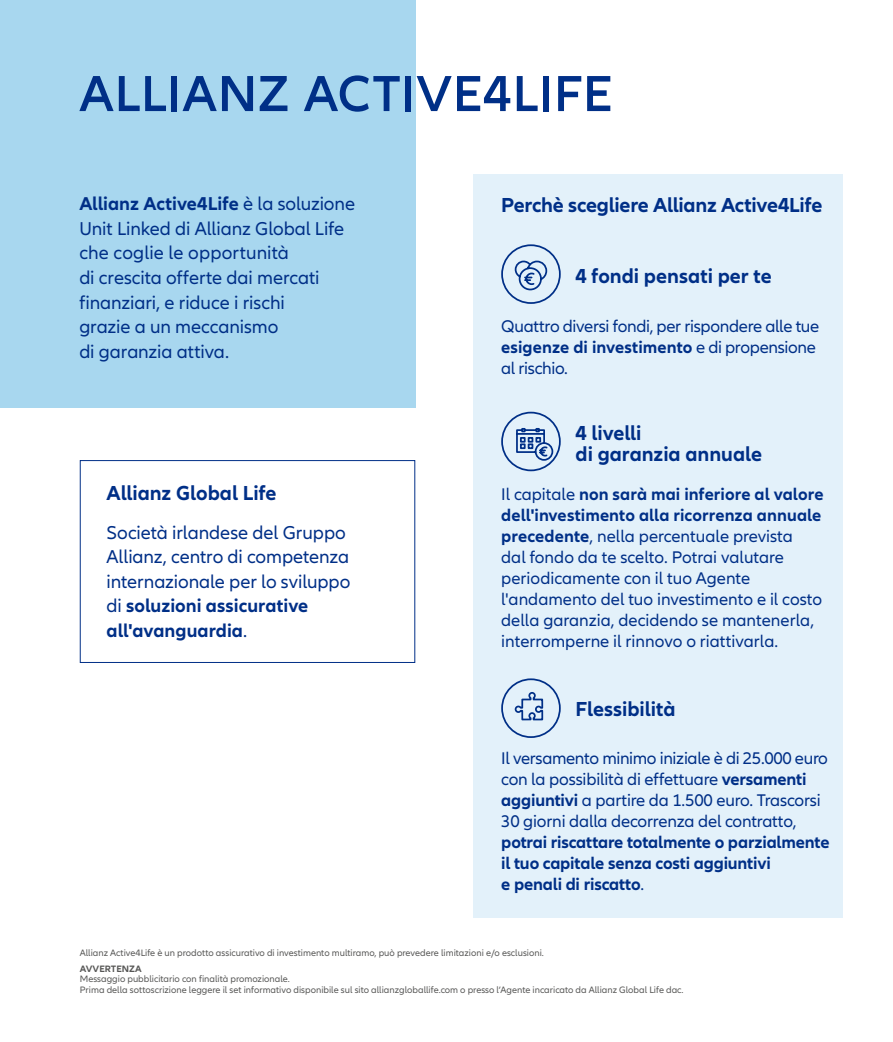
<style>
.page{position:relative;width:893px;height:1042px;background:#fff}
.page>*{position:absolute;margin:0;border:0;box-sizing:border-box;transform-origin:0 0}
.t1{font:600 52.5px "Allianz Neo";letter-spacing:.015em;color:#002f87}
.t2{font:700 21px/21px "Allianz Neo";letter-spacing:-.005em;color:#002f87}
.t3{font:19.25px/24.5px "Allianz Neo";letter-spacing:-.005em;color:#002f87}
.t4{font:17.5px/21px "Allianz Neo";letter-spacing:-.005em;color:#002f87}
.t5{font:700 17.5px/21px "Allianz Neo";letter-spacing:-.01em;color:#002f87}
.t6{font:9.62px/10.5px "Allianz Neo";color:#575756}
.t7{font:700 9.62px "Allianz Neo";color:#575756}
.s1{font-weight:700}
.s2{font-weight:400}
</style>
<div class="page">
<div style="left:474px;top:175px;width:369px;height:743px;background:#e3f1fa"></div>
<div style="left:0;top:0;width:415px;height:407px;background:#a8d7ef"></div>
<div style="left:80px;top:460px;width:335px;height:203px;border:1px solid #002f87"></div>
<div style="left:501px;top:678px;width:60px;height:60px;border:2px solid #002f87;border-radius:50%"></div>
<svg style="left:514px;top:692px;width:30px;height:29px"></svg>
<div style="left:501px;top:412px;width:60px;height:59px;border:2px solid #002f87;border-radius:50%"></div>
<svg style="left:516px;top:428px;width:38px;height:33px"></svg>
<div style="left:501px;top:244px;width:60px;height:60px;border:2px solid #002f87;border-radius:50%"></div>
<svg style="left:514px;top:260px;width:34px;height:31px"></svg>
<h1 class="t1" style="left:79px;top:63px;width:534px">ALLIANZ ACTIVE4LIFE</h1>
<p class="t3" style="left:79px;top:192px;width:277px"><span class="s1">Allianz Active4Life</span> è la soluzione<br>Unit Linked di Allianz Global Life che coglie le opportunità<br>di crescita offerte dai mercati finanziari, e riduce i rischi<br>grazie a un meccanismo<br>di garanzia attiva.</p>
<p class="t2" style="left:107px;top:482px;width:171px">Allianz Global Life</p>
<p class="t3" style="left:107px;top:521px;width:245px">Società irlandese del Gruppo<br>Allianz, centro di competenza internazionale per lo sviluppo di <span class="s1">soluzioni assicurative all'avanguardia</span>.</p>
<p class="t2" style="left:501px;top:195px;width:323px">Perchè scegliere Allianz Active4Life</p>
<p class="t2" style="left:576px;top:266px;width:198px">4 fondi pensati per te</p>
<p class="t4" style="left:501px;top:316px;width:320px">Quattro diversi fondi, per rispondere alle tue <span class="s1">esigenze di investimento</span> e di propensione al rischio.</p>
<p class="t2" style="left:576px;top:423px;width:188px">4 livelli<br>di garanzia annuale</p>
<p class="t4" style="left:501px;top:484px;width:324px">Il capitale <span class="s1">non sarà mai inferiore al valore dell'investimento alla ricorrenza annuale precedente</span>, nella percentuale prevista<br>dal fondo da te scelto. Potrai valutare periodicamente con il tuo Agente l'andamento del tuo investimento e il costo della garanzia, decidendo se mantenerla, interromperne il rinnovo o riattivarla.</p>
<p class="t2" style="left:576px;top:699px;width:101px">Flessibilità</p>
<p class="t4" style="left:501px;top:748px;width:328px">Il versamento minimo iniziale è di 25.000 euro con la possibilità di effettuare <span class="s1">versamenti aggiuntivi</span> a partire da 1.500 euro. Trascorsi 30 giorni dalla decorrenza del contratto,</p>
<p class="t5" style="left:501px;top:832px;width:330px">potrai riscattare totalmente o parzialmente il tuo capitale senza costi aggiuntivi<br>e penali di riscatto<span class="s2">.</span></p>
<p class="t6" style="left:80px;top:948px;width:466px">Allianz Active4Life è un prodotto assicurativo di investimento multiramo, può prevedere limitazioni e/o esclusioni.</p>
<p class="t7" style="left:80px;top:963px;width:63px">AVVERTENZA</p>
<p class="t6" style="left:80px;top:974px;width:605px">Messaggio pubblicitario con finalità promozionale.<br>Prima della sottoscrizione leggere il set informativo disponibile sul sito allianzgloballife.com o presso l’Agente incaricato da Allianz Global Life dac.</p>
</div>
